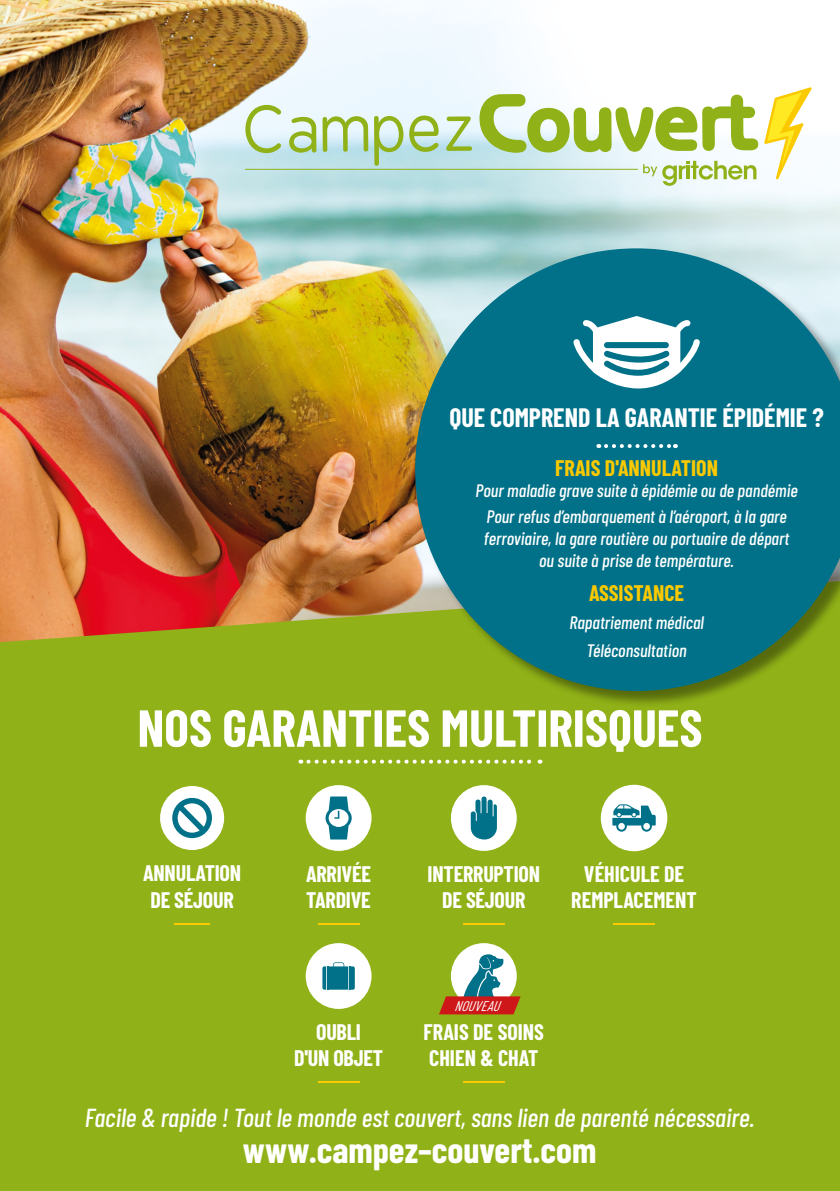
<style>
.page{position:relative;width:840px;height:1191px;background:#fff}
.page>*{position:absolute;margin:0;border:0;box-sizing:border-box;transform-origin:0 0}
.t1{font:700 52px "Barlow Condensed";color:#fff}
.t2{font:700 36px "Barlow Condensed";color:#fff}
.t3{font:italic 500 26px "Barlow Condensed";color:#fff}
.t4{font:700 26px "Barlow Condensed";color:#fff}
.t5{font:700 22px/26.4px "Barlow Condensed";letter-spacing:-.01em;color:#fff;text-align:center}
.t6{font:700 22px "Barlow Condensed";color:#fbc900}
.t7{font:italic 500 18px/26px "Barlow Condensed";color:#fff;text-align:center}
.t8{font:italic 14px "Barlow Condensed";color:#fff}
</style>
<div class="page">
<img style="left:0;top:0;width:839px;height:581px">
<div style="left:0;top:581px;width:839px;height:610px;background:#90b117"></div>
<svg style="left:308px;top:759px;width:232px;height:4px"></svg>
<div style="left:416px;top:249px;width:423px;height:459px;background:#000;opacity:.4"></div>
<svg style="left:415px;top:248px;width:424px;height:443px;background:#228185"></svg>
<svg style="left:573px;top:316px;width:126px;height:72px"></svg>
<hr style="left:613px;top:923px;width:41px;height:2px;background:#fbc900">
<hr style="left:174px;top:923px;width:36px;height:2px;background:#fbc900">
<div style="left:160px;top:786px;width:64px;height:64px;background:#fff;border-radius:50%"></div>
<div style="left:600px;top:784px;width:67px;height:67px;background:#fff;border-radius:50%"></div>
<hr style="left:463px;top:923px;width:41px;height:2px;background:#fbc900">
<div style="left:450px;top:785px;width:66px;height:66px;background:#fff;border-radius:50%"></div>
<svg style="left:470px;top:796px;width:26px;height:43px"></svg>
<hr style="left:318px;top:923px;width:41px;height:2px;background:#fbc900">
<div style="left:305px;top:785px;width:66px;height:66px;background:#fff;border-radius:50%"></div>
<svg style="left:325px;top:796px;width:26px;height:43px"></svg>
<hr style="left:318px;top:1081px;width:41px;height:2px;background:#fbc900">
<div style="left:305px;top:943px;width:66px;height:66px;background:#fff;border-radius:50%"></div>
<svg style="left:322px;top:962px;width:32px;height:27px"></svg>
<svg style="left:612px;top:804px;width:43px;height:27px"></svg>
<svg style="left:172px;top:798px;width:40px;height:40px"></svg>
<svg style="left:605px;top:444px;width:70px;height:4px"></svg>
<hr style="left:463px;top:1081px;width:41px;height:2px;background:#fbc900">
<div style="left:450px;top:943px;width:66px;height:66px;background:#fff;border-radius:50%"></div>
<svg style="left:438px;top:954px;width:82px;height:60px"></svg>
<svg style="left:245px;top:94px;width:512px;height:92px"></svg>
<svg style="left:763px;top:87px;width:48px;height:92px"></svg>
<h3 class="t4" style="left:449px;top:399px;width:376px">QUE COMPREND LA GARANTIE ÉPIDÉMIE ?</h3>
<p class="t6" style="left:555px;top:452px;width:164px">FRAIS D'ANNULATION</p>
<p class="t7" style="left:475px;top:476px;width:323px">Pour maladie grave suite à épidémie ou de pandémie<br>Pour refus d’embarquement à l’aéroport, à la gare</p>
<p class="t7" style="left:483px;top:526px;width:306px;line-height:21.6px">ferroviaire, la gare routière ou portuaire de départ ou suite à prise de température.</p>
<p class="t6" style="left:588px;top:578px;width:97px">ASSISTANCE</p>
<p class="t7" style="left:569px;top:607px;width:136px;line-height:28px">Rapatriement médical<br>Téléconsultation</p>
<h1 class="t1" style="left:137px;top:691px;width:566px">NOS GARANTIES MULTIRISQUES</h1>
<p class="t5" style="left:306px;top:859px;width:67px;text-align:left">ARRIVÉE<br>TARDIVE</p>
<p class="t5" style="left:143px;top:859px;width:99px">ANNULATION<br>DE SÉJOUR</p>
<p class="t5" style="left:571px;top:859px;width:127px">VÉHICULE DE<br>REMPLACEMENT</p>
<p class="t5" style="left:427px;top:859px;width:114px">INTERRUPTION<br>DE SÉJOUR</p>
<p class="t5" style="left:294px;top:1017px;width:90px">OUBLI<br>D'UN OBJET</p>
<p class="t8" style="left:454px;top:995px;width:53px">NOUVEAU</p>
<p class="t5" style="left:423px;top:1017px;width:122px;text-align:left">FRAIS DE SOINS<br>CHIEN &amp; CHAT</p>
<h3 class="t3" style="left:85px;top:1098px;width:671px">Facile &amp; rapide ! Tout le monde est couvert, sans lien de parenté nécessaire.</h3>
<h2 class="t2" style="left:243px;top:1124px;width:355px">www.campez–couvert.com</h2>
</div>
